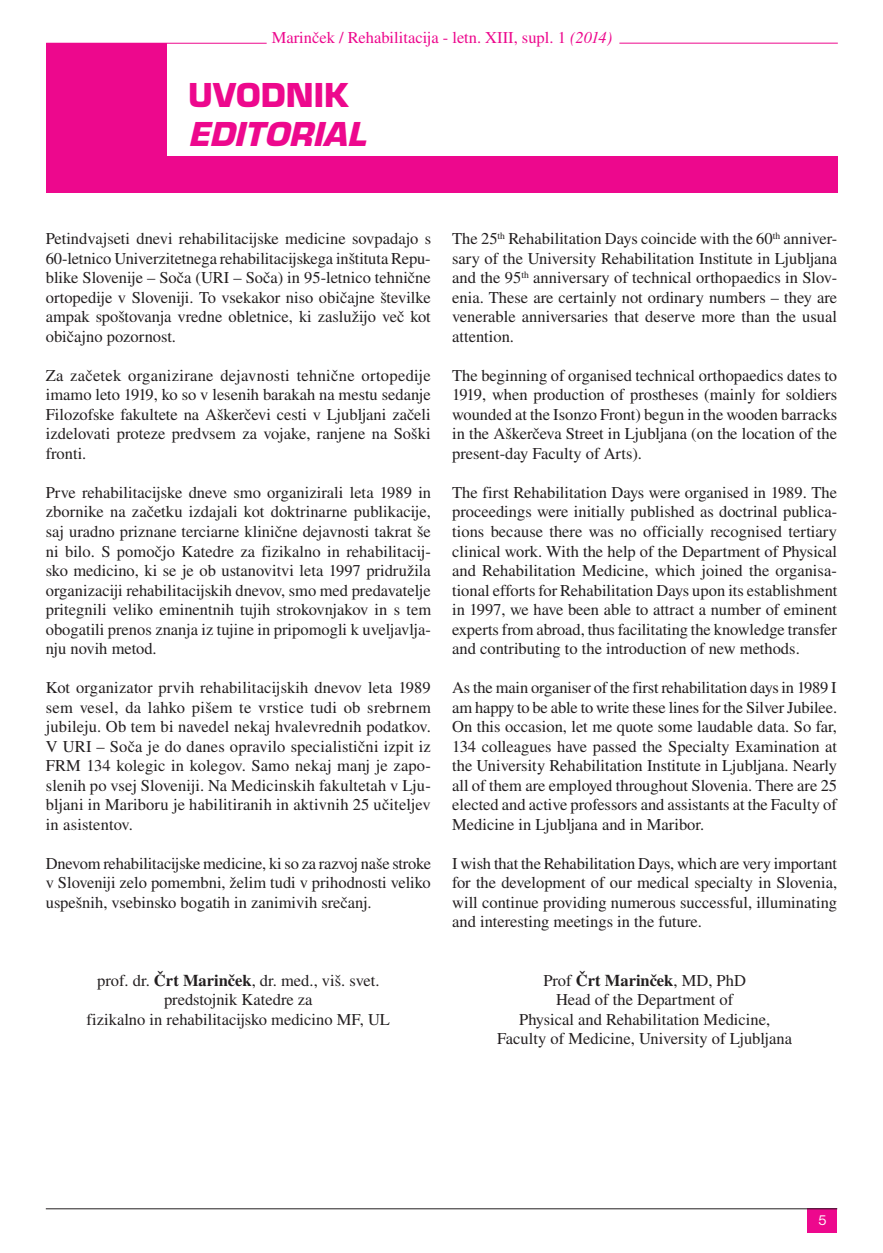
<style>
.page{position:relative;width:883px;height:1253px;background:#fff}
.page>*{position:absolute;margin:0;border:0;box-sizing:border-box;transform-origin:0 0}
.t1{font:italic 36px "Eurostile TEE Blac";color:#ed088d}
.t2{font:36px "Eurostile TEE Blac";color:#ed088d}
.t3{font:16.5px/19.5px "Nimbus Rom No 9 LEE";color:#231f20;text-align:justify}
.t4{font:16.5px "Nimbus Rom No 9 LEE";color:#ed088d}
.t5{font:15px "Nimbus San DEE";color:#fff}
.s1{font-style:italic}
.s2{font-weight:500}
</style>
<div class="page">
<div style="left:807px;top:1208px;width:30px;height:24px;background:#ed088d"></div>
<hr style="left:46px;top:1208px;width:791px;height:1px;background:#231f20">
<div style="left:46px;top:44px;width:120px;height:116px;background:#ed088d"></div>
<div style="left:46px;top:156px;width:791px;height:36px;background:#ed088d"></div>
<hr style="left:46px;top:43px;width:220px;height:1px;background:#ed088d">
<hr style="left:619px;top:43px;width:218px;height:1px;background:#ed088d">
<p class="t4" style="left:272px;top:28px;width:342px">Marinček / Rehabilitacija - letn. XIII, supl. 1 <span class="s1">(2014)</span></p>
<h1 class="t2" style="left:188px;top:75px;width:162px">UVODNIK</h1>
<h1 class="t1" style="left:188px;top:114px;width:188px">EDITORIAL</h1>
<p class="t3" style="left:46px;top:229px;width:387px">Petindvajseti dnevi rehabilitacijske medicine sovpadajo s 60-letnico Univerzitetnega rehabilitacijskega inštituta Repu&shy;blike Slovenije – Soča (URI – Soča) in 95-letnico tehnične ortopedije v Sloveniji. To vsekakor niso običajne številke ampak spoštovanja vredne obletnice, ki zaslužijo več kot običajno pozornost.</p>
<p class="t3" style="left:46px;top:366px;width:386px">Za začetek organizirane dejavnosti tehnične ortopedije imamo leto 1919, ko so v lesenih barakah na mestu sedanje Filozofske fakultete na Aškerčevi cesti v Ljubljani začeli izdelovati proteze predvsem za vojake, ranjene na Soški fronti.</p>
<p class="t3" style="left:46px;top:483px;width:387px">Prve rehabilitacijske dneve smo organizirali leta 1989 in zbornike na začetku izdajali kot doktrinarne publikacije, saj uradno priznane terciarne klinične dejavnosti takrat še ni bilo. S pomočjo Katedre za fizikalno in rehabilitacij&shy;sko medicino, ki se je ob ustanovitvi leta 1997 pridružila organizaciji rehabilitacijskih dnevov, smo med predavatelje pritegnili veliko eminentnih tujih strokovnjakov in s tem obogatili prenos znanja iz tujine in pripomogli k uveljavlja&shy;nju novih metod.</p>
<p class="t3" style="left:46px;top:678px;width:386px">Kot organizator prvih rehabilitacijskih dnevov leta 1989 sem vesel, da lahko pišem te vrstice tudi ob srebrnem jubileju. Ob tem bi navedel nekaj hvalevrednih podatkov.<br>V URI – Soča je do danes opravilo specialistični izpit iz FRM 134 kolegic in kolegov. Samo nekaj manj je zapo&shy;slenih po vsej Sloveniji. Na Medicinskih fakultetah v Lju&shy;bljani in Mariboru je habilitiranih in aktivnih 25 učiteljev in asistentov.</p>
<p class="t3" style="left:46px;top:853px;width:387px">Dnevom rehabilitacijske medicine, ki so za razvoj naše stroke v Sloveniji zelo pomembni, želim tudi v prihodnosti veliko uspešnih, vsebinsko bogatih in zanimivih srečanj.</p>
<p class="t3" style="left:86px;top:970px;width:305px;text-align:center">prof. dr. <span class="s2">Črt Marinček</span>, dr. med., viš. svet. predstojnik Katedre za<br>fizikalno in rehabilitacijsko medicino MF, UL</p>
<p class="t3" style="left:452px;top:229px;width:386px">The 25<sup>th</sup> Rehabilitation Days coincide with the 60<sup>th</sup> anniver&shy;sary of the University Rehabilitation Institute in Ljubljana and the 95<sup>th</sup> anniversary of technical orthopaedics in Slov&shy;enia. These are certainly not ordinary numbers – they are venerable anniversaries that deserve more than the usual attention.</p>
<p class="t3" style="left:452px;top:366px;width:386px">The beginning of organised technical orthopaedics dates to 1919, when production of prostheses (mainly for soldiers wounded at the Isonzo Front) begun in the wooden barracks in the Aškerčeva Street in Ljubljana (on the location of the present-day Faculty of Arts).</p>
<p class="t3" style="left:452px;top:483px;width:387px">The first Rehabilitation Days were organised in 1989. The proceedings were initially published as doctrinal publica&shy;tions because there was no officially recognised tertiary clinical work. With the help of the Department of Physical and Rehabilitation Medicine, which joined the organisa&shy;tional efforts for Rehabilitation Days upon its establishment in 1997, we have been able to attract a number of eminent experts from abroad, thus facilitating the knowledge transfer and contributing to the introduction of new methods.</p>
<p class="t3" style="left:452px;top:678px;width:386px">As the main organiser of the first rehabilitation days in 1989 I am happy to be able to write these lines for the Silver Jubilee.<br>On this occasion, let me quote some laudable data. So far, 134 colleagues have passed the Specialty Examination at the University Rehabilitation Institute in Ljubljana. Nearly all of them are employed throughout Slovenia. There are 25 elected and active professors and assistants at the Faculty of Medicine in Ljubljana and in Maribor.</p>
<p class="t3" style="left:452px;top:853px;width:386px">I wish that the Rehabilitation Days, which are very important for the development of our medical specialty in Slovenia, will continue providing numerous successful, illuminating and interesting meetings in the future.</p>
<p class="t3" style="left:497px;top:970px;width:296px;text-align:center">Prof <span class="s2">Črt Marinček</span>, MD, PhD<br>Head of the Department of<br>Physical and Rehabilitation Medicine, Faculty of Medicine, University of Ljubljana</p>
<p class="t5" style="left:818px;top:1211px;width:10px">5</p>
</div>
